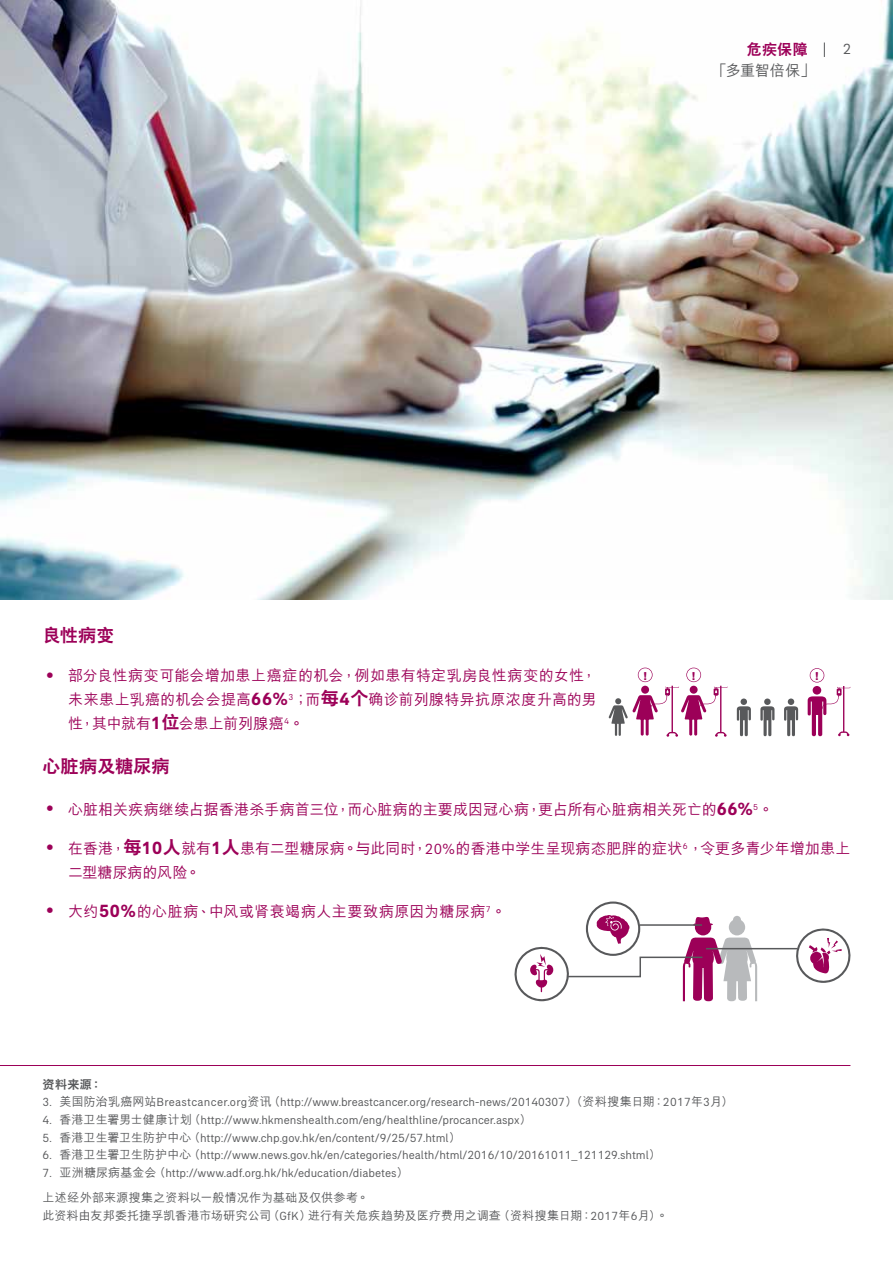
<style>
.page{position:relative;width:893px;height:1263px;background:#fff}
.page>*{position:absolute;margin:0;border:0;box-sizing:border-box;transform-origin:0 0}
.t1{font:800 18px "C Hei 2 HKS";letter-spacing:.01em;color:#9c0058}
.t2{font:500 15px/24px "M Hei HKS";letter-spacing:.005em;color:#9c0058;text-align:justify}
.t3{font:500 15px "M Hei HKS";letter-spacing:.03em;color:#9c0058}
.t4{font:500 15px "M Hei HKS";letter-spacing:-.01em;color:#58595b}
.t5{font:800 15px "C Hei 2 HKS";color:#9c0058}
.t6{font:15px "AIA Everest";color:#58595b}
.t7{font:12px "AIA Everest";color:#58595b}
.t8{font:500 12px/17.5px "M Hei HKS";letter-spacing:.01em;color:#58595b}
.t9{font:800 12px "C Hei 2 HKS";color:#58595b}
.t10{font:800 11.1px "M Hei HK";color:#9c0058}
.s1{font-family:"AIA Everest";font-weight:700;font-size:18px}
.s2{font-family:"C Hei 2 HKS";font-weight:800;font-size:18px}
.s3{font-family:"AIA Everest";font-weight:400}
.s4{font-family:"M Hei HKS";font-weight:500}
</style>
<div class="page">
<img style="left:0;top:0;width:893px;height:600px">
<hr style="left:0;top:1065px;width:850px;height:1px;background:#9c0058">
<svg style="left:793px;top:928px;width:58px;height:55px"></svg>
<svg style="left:514px;top:901px;width:243px;height:101px"></svg>
<hr style="left:706px;top:948px;width:92px;height:1px;background:#58595b">
<svg style="left:784px;top:698px;width:14px;height:38px"></svg>
<svg style="left:760px;top:698px;width:14px;height:38px"></svg>
<svg style="left:737px;top:698px;width:14px;height:38px"></svg>
<svg style="left:808px;top:668px;width:42px;height:68px"></svg>
<svg style="left:609px;top:668px;width:119px;height:69px"></svg>
<svg style="left:824px;top:43px;width:1px;height:14px"></svg>
<p class="t5" style="left:747px;top:40px;width:62px">危疾保障</p>
<p class="t4" style="left:712px;top:60px;width:105px">「多重智倍保」</p>
<p class="t6" style="left:843px;top:40px;width:10px">2</p>
<h1 class="t1" style="left:43px;top:623px;width:74px">良性病變</h1>
<p class="t2" style="left:68px;top:662px;width:530px;text-indent:-26px">• 部分良性病變可能會增加患上癌症的機會，例如患有特定乳房良性病變的女性，未來患上乳癌的機會會提高<span class="s1">66%</span><sup>3</sup>；而<span class="s2">每</span><span class="s1">4</span><span class="s2">個</span>確診前列腺特異抗原濃度升高的男性，其中就有<span class="s1">1</span><span class="s2">位</span>會患上前列腺癌<sup>4</sup>。</p>
<h1 class="t1" style="left:43px;top:754px;width:129px">心臟病及糖尿病</h1>
<p class="t2" style="left:43px;top:796px;width:732px">• 心臟相關疾病繼續佔據香港殺手病首三位，而心臟病的主要成因冠心病，更佔所有心臟病相關死亡的<span class="s1">66%</span><sup>5</sup>。</p>
<p class="t2" style="left:68px;top:835px;width:784px;text-indent:-26px">• 在香港，<span class="s2">每</span><span class="s1">10</span><span class="s2">人</span>就有<span class="s1">1</span><span class="s2">人</span>患有二型糖尿病。與此同時，<span class="s3">20%</span>的香港中學生呈現病態肥胖的症狀<sup>6</sup>，令更多青少年增加患上二型糖尿病的風險。</p>
<p class="t3" style="left:43px;top:900px;width:465px">• 大約<span class="s1">50%</span>的心臟病、中風或腎衰竭病人主要致病原因為糖尿病<sup>7</sup>。</p>
<p class="t10" style="left:643px;top:670px;width:5px">!</p>
<p class="t10" style="left:692px;top:670px;width:5px">!</p>
<p class="t10" style="left:815px;top:670px;width:5px">!</p>
<p class="t9" style="left:43px;top:1076px;width:61px">資料來源：</p>
<p class="t7" style="left:43px;top:1095px;width:692px">3. <span class="s4">美國防治乳癌網站</span>Breastcancer.org<span class="s4">資訊（</span>http://www.breastcancer.org/research-news/20140307<span class="s4">）（資料搜集日期：</span>2017<span class="s4">年</span>3<span class="s4">月）</span></p>
<p class="t7" style="left:43px;top:1113px;width:490px">4. <span class="s4">香港衛生署男士健康計劃（</span>http://www.hkmenshealth.com/eng/healthline/procancer.aspx<span class="s4">）</span></p>
<p class="t7" style="left:42px;top:1130px;width:420px">5. <span class="s4">香港衛生署衛生防護中心（</span>http://www.chp.gov.hk/en/content/9/25/57.html<span class="s4">）</span></p>
<p class="t7" style="left:42px;top:1148px;width:620px">6. <span class="s4">香港衛生署衛生防護中心（</span>http://www.news.gov.hk/en/categories/health/html/2016/10/20161011_121129.shtml<span class="s4">）</span></p>
<p class="t7" style="left:42px;top:1165px;width:368px">7. <span class="s4">亞洲糖尿病基金會（</span>http://www.adf.org.hk/hk/education/diabetes<span class="s4">）</span></p>
<p class="t8" style="left:42px;top:1188px;width:627px">上述經外部來源搜集之資料以一般情況作為基礎及僅供參考。<br>此資料由友邦委託捷孚凱香港市場研究公司（<span class="s3">GfK</span>）進行有關危疾趨勢及醫療費用之調查（資料搜集日期：<span class="s3">2017</span>年<span class="s3">6</span>月）。</p>
</div>
